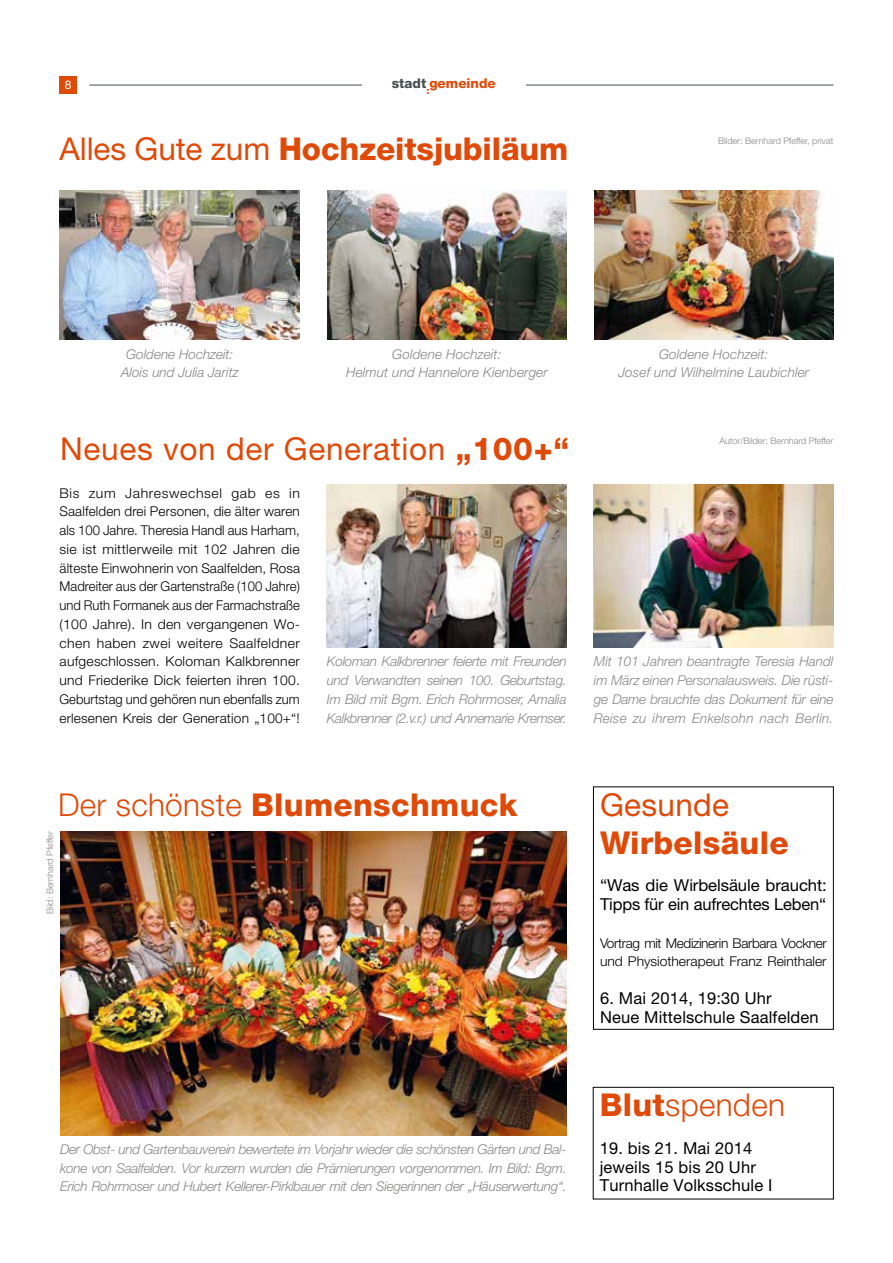
<style>
.page{position:relative;width:893px;height:1263px;background:#fff}
.page>*{position:absolute;margin:0;border:0;box-sizing:border-box;transform-origin:0 0}
.t1{font:800 31.5px "Helvetica Neue LT Pro";letter-spacing:.01em;color:#e04a09}
.t2{font:31.5px "Helvetica Neue LT Pro";letter-spacing:.025em;color:#e04a09}
.t3{font:300 31.5px "Helvetica Neue LT Pro";letter-spacing:.01em;color:#e04a09}
.t4{font:16.5px/18.8px "Helvetica Neue LT Pro";letter-spacing:.01em;color:#000}
.t5{font:16.5px/18.8px "Helvetica Neue LT Pro";letter-spacing:-.01em;color:#000}
.t6{font:italic 300 13.5px/18.8px "Helvetica Neue LT Pro";color:#878786;text-align:center}
.t7{font:300 13.5px/18.8px "Helvetica Neue LT Pro";color:#000;text-align:justify;scale:1.04 1}
.t8{font:300 13.5px/18.8px "Helvetica Neue LT Pro";letter-spacing:-.025em;color:#000}
.t9{font:800 13.5px "Helvetica Neue LT Pro";color:#e04a09}
.t10{font:12px "Helvetica Neue LT Pro";color:#fff}
.t11{font:300 9px "Helvetica Neue LT Pro";color:#878786}
.s1{color:#48504f}
.s2{font-weight:400}
.s3{font-weight:800}
.s4{font-weight:300}
</style>
<div class="page">
<div style="left:60px;top:77px;width:17px;height:17px;background:#e04a09"></div>
<hr style="left:517px;top:85px;width:316px;height:1px;background:#48504f">
<hr style="left:89px;top:85px;width:284px;height:1px;background:#48504f">
<div style="left:362px;top:79px;width:30px;height:9px;background:#fff"></div>
<div style="left:496px;top:78px;width:29px;height:9px;background:#fff"></div>
<img style="left:60px;top:190px;width:240px;height:149px">
<img style="left:327px;top:190px;width:240px;height:149px">
<img style="left:594px;top:190px;width:239px;height:149px">
<img style="left:327px;top:484px;width:240px;height:164px">
<img style="left:594px;top:484px;width:239px;height:164px">
<img style="left:60px;top:831px;width:507px;height:304px">
<div style="left:593px;top:1087px;width:240px;height:112px;border:1px solid #000"></div>
<p class="t10" style="left:65px;top:77px;width:8px">8</p>
<p class="t9" style="left:392px;top:75px;width:106px"><span class="s1">stadt</span><sub>:</sub>gemeinde</p>
<h1 class="t1" style="left:60px;top:130px;width:510px"><span class="s2">Alles Gute zum</span> Hochzeitsjubiläum</h1>
<p class="t11" style="left:718px;top:135px;width:117px">Bilder: Bernhard Pfeffer, privat</p>
<p class="t6" style="left:121px;top:345px;width:119px;line-height:18px">Goldene Hochzeit:<br>Alois und Julia Jaritz</p>
<p class="t6" style="left:346px;top:345px;width:203px;line-height:18px">Goldene Hochzeit:<br>Helmut und Hannelore Kienberger</p>
<p class="t6" style="left:618px;top:345px;width:192px;line-height:18px">Goldene Hochzeit:<br>Josef und Wilhelmine Laubichler</p>
<h1 class="t2" style="left:60px;top:430px;width:511px">Neues von der Generation <span class="s3">„100+“</span></h1>
<p class="t11" style="left:719px;top:435px;width:116px">Autor/Bilder: Bernhard Pfeffer</p>
<p class="t7" style="left:60px;top:483px;width:233px">Bis zum Jahreswechsel gab es in Saalfelden drei Personen, die älter waren als 100 Jahre. Theresia Handl aus Harham, sie ist mittlerweile mit 102 Jahren die älteste Einwohnerin von Saalfelden, Rosa Madreiter aus der Gartenstraße (100 Jahre) und Ruth Formanek aus der Farmachstraße (100 Jahre). In den vergangenen Wo&shy;chen haben zwei weitere Saalfeldner aufgeschlossen. Koloman Kalkbrenner und Friederike Dick feierten ihren 100.<br>Geburtstag und gehören nun ebenfalls zum erlesenen Kreis der Generation „100+“!</p>
<p class="t6" style="left:327px;top:652px;width:241px;text-align:justify">Koloman Kalkbrenner feierte mit Freunden und Verwandten seinen 100. Geburtstag.<br>Im Bild mit Bgm. Erich Rohrmoser, Amalia Kalkbrenner (2.v.r.) und Annemarie Kremser.</p>
<p class="t6" style="left:594px;top:652px;width:241px;text-align:justify">Mit 101 Jahren beantragte Teresia Handl im März einen Personalausweis. Die rüsti&shy;ge Dame brauchte das Dokument für eine Reise zu ihrem Enkelsohn nach Berlin.</p>
<h1 class="t1" style="left:58px;top:786px;width:461px"><span class="s4">Der schönste</span> Blumenschmuck</h1>
<p class="t11" style="left:44px;top:914px;width:84px;rotate:-90deg">Bild: Bernhard Pfeffer</p>
<p class="t6" style="left:60px;top:1139px;width:508px;text-align:justify">Der Obst- und Gartenbauverein bewertete im Vorjahr wieder die schönsten Gärten und Bal&shy;kone von Saalfelden. Vor kurzem wurden die Prämierungen vorgenommen. Im Bild: Bgm.<br>Erich Rohrmoser und Hubert Kellerer-Pirklbauer mit den Siegerinnen der „Häuserwertung“.</p>
<h1 class="t2" style="left:600px;top:786px;width:131px">Gesunde</h1>
<h1 class="t1" style="left:600px;top:824px;width:190px">Wirbelsäule</h1>
<p class="t5" style="left:600px;top:876px;width:228px">“Was die Wirbelsäule braucht:<br>Tipps für ein aufrechtes Leben“</p>
<p class="t8" style="left:600px;top:933px;width:228px">Vortrag mit Medizinerin Barbara Vockner und Physiotherapeut Franz Reinthaler</p>
<p class="t4" style="left:600px;top:988px;width:220px">6. Mai 2014, 19:30 Uhr<br>Neue Mittelschule Saalfelden</p>
<h1 class="t3" style="left:600px;top:1086px;width:187px"><span class="s3">Blut</span>spenden</h1>
<p class="t4" style="left:600px;top:1138px;width:174px">19. bis 21. Mai 2014 jeweils 15 bis 20 Uhr<br>Turnhalle Volksschule I</p>
</div>
